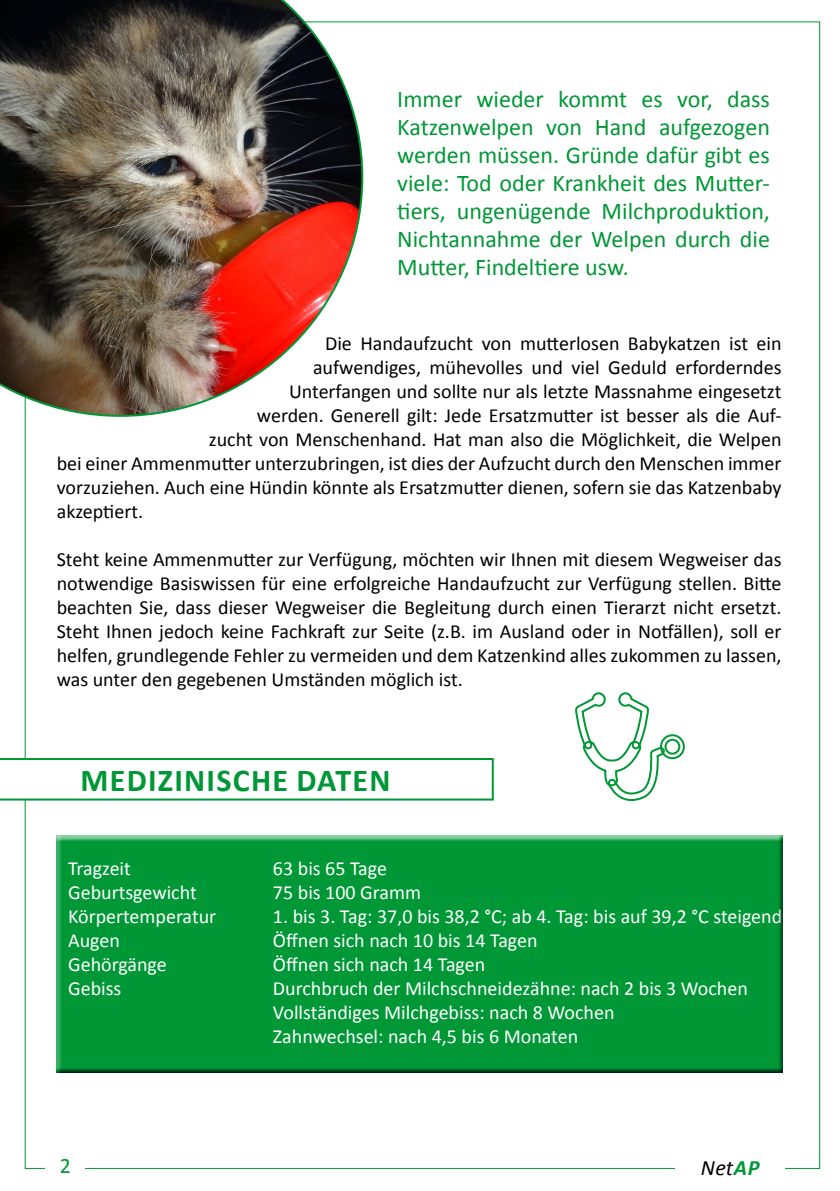
<style>
.page{position:relative;width:840px;height:1191px;background:#fff}
.page>*{position:absolute;margin:0;border:0;box-sizing:border-box;transform-origin:0 0}
.t1{font:700 32px "Calibri";letter-spacing:.04em;color:#009736}
.t2{font:24px/28px "Calibri";color:#009736;text-align:justify}
.t3{font:italic 22px "Calibri";color:#000}
.t4{font:22px "Calibri";color:#009736}
.t5{font:20px/24px "Calibri";color:#000;text-align:justify}
.t6{font:20px/24px "Calibri";color:#fff}
.s1{font-weight:700;color:#009736}
</style>
<div class="page">
<img style="left:0;top:0;width:363px;height:417px">
<svg style="left:0;top:758px;width:493px;height:42px"></svg>
<div style="left:659px;top:734px;width:25px;height:25px;border:2px solid #009736;border-radius:50%"></div>
<div style="left:664px;top:739px;width:16px;height:15px;border:2px solid #009736;border-radius:50%"></div>
<svg style="left:575px;top:692px;width:91px;height:110px"></svg>
<div style="left:52px;top:832px;width:736px;height:241px;background:#000;opacity:.75"></div>
<p class="t2" style="left:397px;top:84px;width:374px">Immer wieder kommt es vor, dass Katzenwelpen von Hand aufgezogen werden müssen. Gründe dafür gibt es viele: Tod oder Krankheit des Mutter&shy;tiers, ungenügende Milchproduktion, Nichtannahme der Welpen durch die Mutter, Findeltiere usw.</p>
<p class="t5" style="left:325px;top:330px;width:457px">Die Handaufzucht von mutterlosen Babykatzen ist ein</p>
<p class="t5" style="left:313px;top:354px;width:470px">aufwendiges, mühevolles und viel Geduld erforderndes</p>
<p class="t5" style="left:289px;top:378px;width:493px">Unterfangen und sollte nur als letzte Massnahme eingesetzt</p>
<p class="t5" style="left:257px;top:402px;width:525px">werden. Generell gilt: Jede Ersatzmutter ist besser als die Auf-</p>
<p class="t5" style="left:209px;top:426px;width:573px">zucht von Menschenhand. Hat man also die Möglichkeit, die Welpen</p>
<p class="t5" style="left:57px;top:450px;width:726px">bei einer Ammenmutter unterzubringen, ist dies der Aufzucht durch den Menschen immer</p>
<p class="t5" style="left:57px;top:474px;width:726px">vorzuziehen. Auch eine Hündin könnte als Ersatzmutter dienen, sofern sie das Katzenbaby</p>
<p class="t5" style="left:57px;top:498px;width:88px">akzeptiert.</p>
<p class="t5" style="left:57px;top:546px;width:726px">Steht keine Ammenmutter zur Verfügung, möchten wir Ihnen mit diesem Wegweiser das notwendige Basiswissen für eine erfolgreiche Handaufzucht zur Verfügung stellen. Bitte beachten Sie, dass dieser Wegweiser die Begleitung durch einen Tierarzt nicht ersetzt.<br>Steht Ihnen jedoch keine Fachkraft zur Seite (z.B. im Ausland oder in Notfällen), soll er helfen, grundlegende Fehler zu vermeiden und dem Katzenkind alles zukommen zu lassen, was unter den gegebenen Umständen möglich ist.</p>
<h1 class="t1" style="left:80px;top:761px;width:155px">MEDIZINISCHE</h1>
<h1 class="t1" style="left:296px;top:761px;width:58px">DATEN</h1>
<p class="t6" style="left:68px;top:855px;width:64px">Tragzeit</p>
<p class="t6" style="left:273px;top:855px;width:116px">63 bis 65 Tage</p>
<p class="t6" style="left:68px;top:879px;width:130px">Geburtsgewicht</p>
<p class="t6" style="left:273px;top:879px;width:149px">75 bis 100 Gramm</p>
<p class="t6" style="left:68px;top:903px;width:149px">Körpertemperatur</p>
<p class="t6" style="left:273px;top:903px;width:510px">1. bis 3. Tag: 37,0 bis 38,2 °C; ab 4. Tag: bis auf 39,2 °C steigend</p>
<p class="t6" style="left:68px;top:927px;width:53px">Augen</p>
<p class="t6" style="left:273px;top:927px;width:266px">Öffnen sich nach 10 bis 14 Tagen</p>
<p class="t6" style="left:68px;top:951px;width:100px">Gehörgänge</p>
<p class="t6" style="left:273px;top:951px;width:214px">Öffnen sich nach 14 Tagen</p>
<p class="t6" style="left:68px;top:975px;width:55px">Gebiss</p>
<p class="t6" style="left:273px;top:975px;width:476px">Durchbruch der Milchschneidezähne: nach 2 bis 3 Wochen<br>Vollständiges Milchgebiss: nach 8 Wochen<br>Zahnwechsel: nach 4,5 bis 6 Monaten</p>
<p class="t4" style="left:60px;top:1152px;width:13px">2</p>
<p class="t3" style="left:700px;top:1154px;width:60px">Net<span class="s1">AP</span></p>
</div>
